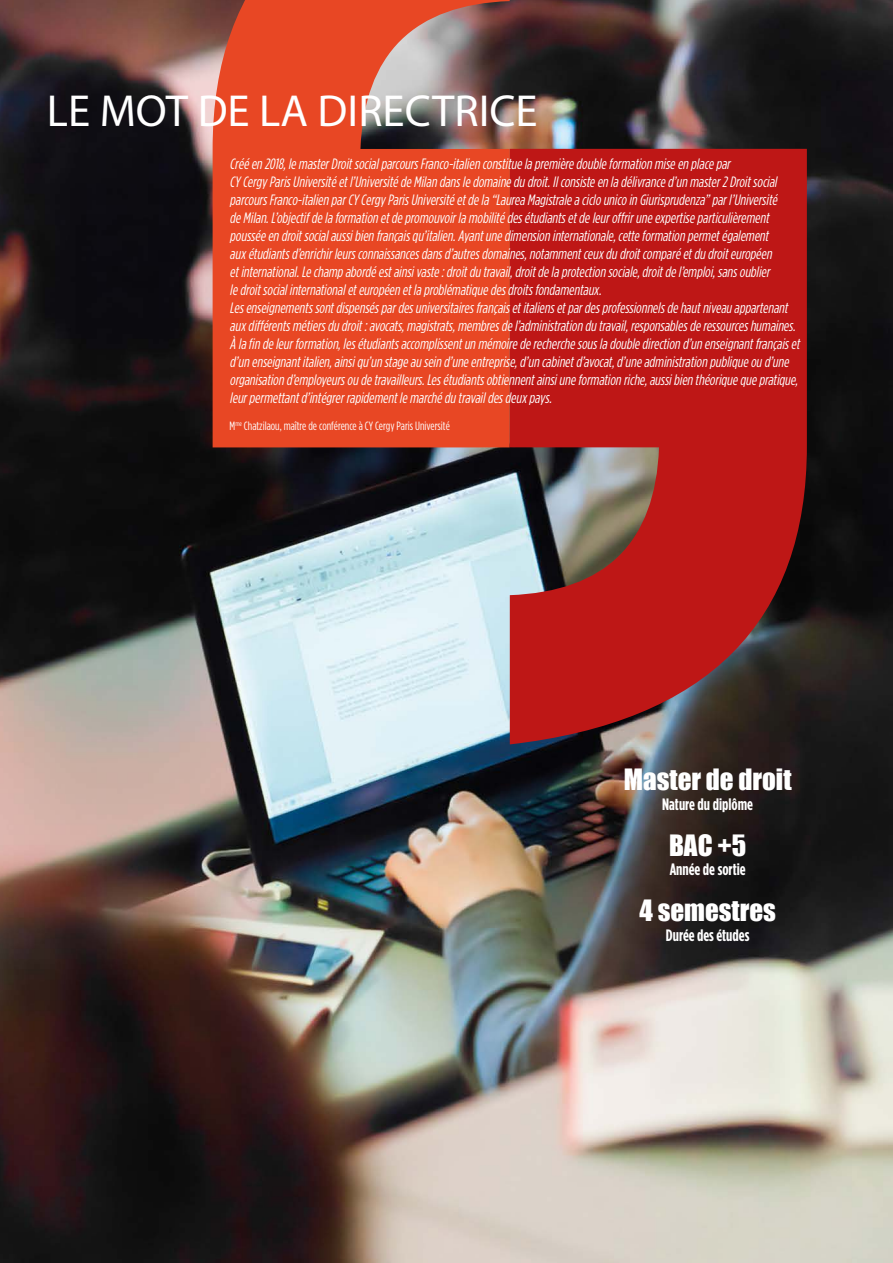
<style>
.page{position:relative;width:893px;height:1263px;background:#fff}
.page>*{position:absolute;margin:0;border:0;box-sizing:border-box;transform-origin:0 0}
.t1{font:45px "Myriad Pro";color:#fff}
.t2{font:27px "Impact";color:#fff}
.t3{font:700 16.5px "Gotham Condensed";color:#fff}
.t4{font:italic 15px/18px "Gotham Condensed";color:#fff}
.t5{font:12px "Gotham Condensed";color:#fff}
</style>
<div class="page">
<img style="left:0;top:1px;width:893px;height:1262px">
<svg style="left:213px;top:0;width:297px;height:447px;background:#db4f31"></svg>
<svg style="left:510px;top:149px;width:297px;height:595px;background:#aa2523"></svg>
<h1 class="t1" style="left:47px;top:83px;width:492px">LE MOT DE LA DIRECTRICE</h1>
<p class="t4" style="left:230px;top:155px;width:574px">Crééen2018,lemasterDroitsocialparcoursFranco-italienconstituelapremièredoubleformationmiseenplacepar CYCergyParisUniversitéetl’UniversitédeMilandansledomainedudroit.Ilconsisteenladélivranced’unmaster2Droitsocial parcoursFranco-italienparCYCergyParisUniversitéetdela“LaureaMagistraleaciclounicoinGiurisprudenza”parl’Université deMilan.L’objectifdelaformationetdepromouvoirlamobilitédesétudiantsetdeleuroffriruneexpertiseparticulièrement pousséeendroitsocialaussibienfrançaisqu’italien.Ayantunedimensioninternationale,cetteformationpermetégalement auxétudiantsd’enrichirleursconnaissancesdansd’autresdomaines,notammentceuxdudroitcomparéetdudroiteuropéen etinternational.Lechamp abordéestainsivaste:droitdutravail,droitdelaprotectionsociale,droitdel’emploi,sansoublier ledroitsocialinternationaleteuropéenetlaproblématiquedesdroitsfondamentaux.<br>Lesenseignementssontdispenséspardesuniversitairesfrançaisetitaliensetpardesprofessionnelsdehautniveauappartenant auxdifférentsmétiersdudroit:avocats,magistrats,membresdel’administrationdutravail,responsablesderessourceshumaines.<br>À lafindeleurformation,lesétudiantsaccomplissentunmémoirederecherchesousladoubledirectiond’unenseignantfrançaiset d’unenseignantitalien,ainsiqu’unstageauseind’uneentreprise,d’uncabinetd’avocat,d’uneadministrationpubliqueoud’une organisationd’employeursoudetravailleurs.Lesétudiantsobtiennentainsiuneformationriche,aussibienthéoriquequepratique, leurpermettantd’intégrerrapidementlemarchédutravaildesdeuxpays.</p>
<p class="t5" style="left:230px;top:419px;width:222px">M<sup>me</sup> Chatzilaou, maître de conférence à CY Cergy Paris Université</p>
<h2 class="t2" style="left:624px;top:759px;width:169px">Master de droit</h2>
<p class="t3" style="left:662px;top:794px;width:92px">Nature du diplôme</p>
<h2 class="t2" style="left:669px;top:824px;width:79px">BAC +5</h2>
<p class="t3" style="left:670px;top:860px;width:77px">Année de sortie</p>
<h2 class="t2" style="left:639px;top:890px;width:138px">4 semestres</h2>
<p class="t3" style="left:666px;top:925px;width:85px">Durée des études</p>
</div>
